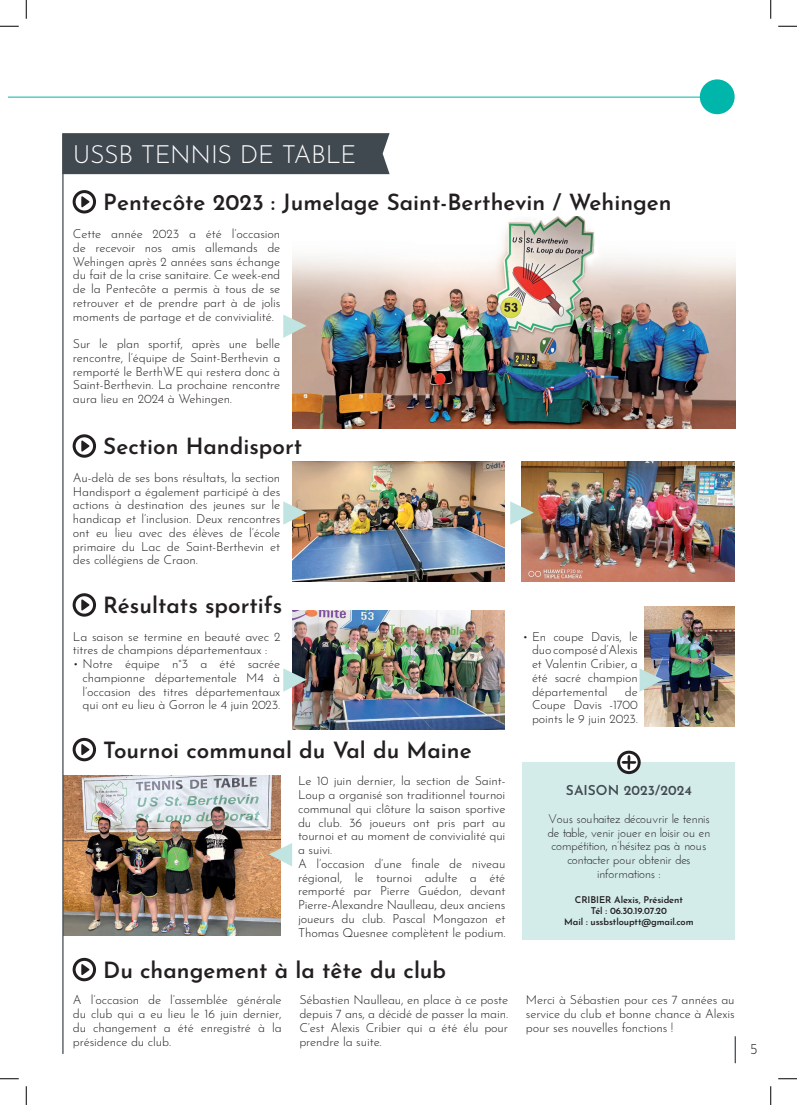
<style>
.page{position:relative;width:797px;height:1105px;background:#fff}
.page>*{position:absolute;margin:0;border:0;box-sizing:border-box;transform-origin:0 0}
.t1{font:300 25px "Josefin Sans";letter-spacing:-.015em;color:#fff}
.t2{font:600 22.5px "Josefin Sans";color:#231f20}
.t3{font:300 15px "Josefin Sans";color:#231f20}
.t4{font:600 13.75px "Josefin Sans";color:#414950}
.t5{font:300 12.5px/13.8px "Josefin Sans";letter-spacing:-.01em;color:#231f20;text-align:justify}
.t6{font:12.5px/13.8px "Josefin Sans";letter-spacing:-.02em;color:#231f20;text-align:center}
.t7{font:600 9.38px/11.2px "Josefin Sans";letter-spacing:-.01em;color:#231f20;text-align:center}
</style>
<div class="page">
<hr style="left:734px;top:1036px;width:2px;height:27px;background:#414950">
<hr style="left:9px;top:97px;width:706px;height:1px;background:#00b5a9">
<div style="left:62px;top:133px;width:327px;height:41px;background:#414950"></div>
<div style="left:699px;top:79px;width:35px;height:35px;background:#00b5a9;border-radius:50%"></div>
<svg style="left:74px;top:192px;width:21px;height:20px"></svg>
<div style="left:73px;top:190px;width:23px;height:23px;border:3px solid #231f20;border-radius:50%"></div>
<svg style="left:81px;top:196px;width:9px;height:11px"></svg>
<svg style="left:74px;top:436px;width:21px;height:20px"></svg>
<div style="left:73px;top:434px;width:23px;height:24px;border:3px solid #231f20;border-radius:50%"></div>
<svg style="left:81px;top:440px;width:9px;height:12px"></svg>
<svg style="left:74px;top:595px;width:21px;height:20px"></svg>
<div style="left:73px;top:593px;width:23px;height:24px;border:3px solid #231f20;border-radius:50%"></div>
<svg style="left:81px;top:599px;width:9px;height:11px"></svg>
<svg style="left:74px;top:739px;width:21px;height:21px"></svg>
<div style="left:73px;top:738px;width:23px;height:23px;border:3px solid #231f20;border-radius:50%"></div>
<svg style="left:81px;top:744px;width:9px;height:11px"></svg>
<svg style="left:74px;top:959px;width:21px;height:21px"></svg>
<div style="left:73px;top:958px;width:23px;height:23px;border:3px solid #231f20;border-radius:50%"></div>
<svg style="left:81px;top:964px;width:9px;height:11px"></svg>
<div style="left:522px;top:762px;width:213px;height:177px;background:#d3ecea"></div>
<div style="left:617px;top:751px;width:23px;height:23px;border:3px solid #231f20;border-radius:50%"></div>
<svg style="left:621px;top:755px;width:15px;height:15px"></svg>
<img style="left:292px;top:217px;width:443px;height:211px">
<img style="left:292px;top:462px;width:213px;height:119px">
<img style="left:292px;top:610px;width:213px;height:120px">
<img style="left:64px;top:776px;width:216px;height:159px">
<img style="left:645px;top:607px;width:89px;height:119px">
<img style="left:522px;top:462px;width:212px;height:119px">
<svg style="left:283px;top:501px;width:24px;height:24px"></svg>
<svg style="left:283px;top:315px;width:24px;height:23px"></svg>
<svg style="left:283px;top:668px;width:24px;height:24px"></svg>
<svg style="left:269px;top:843px;width:23px;height:23px"></svg>
<svg style="left:639px;top:668px;width:24px;height:24px"></svg>
<svg style="left:510px;top:501px;width:23px;height:24px"></svg>
<hr style="left:62px;top:134px;width:2px;height:920px;background:#414950">
<svg style="left:0;top:25px;width:19px;height:2px"></svg>
<svg style="left:778px;top:25px;width:19px;height:2px"></svg>
<svg style="left:0;top:1078px;width:19px;height:1px"></svg>
<svg style="left:778px;top:1078px;width:19px;height:1px"></svg>
<svg style="left:25px;top:0;width:2px;height:19px"></svg>
<svg style="left:25px;top:1086px;width:2px;height:19px"></svg>
<svg style="left:770px;top:0;width:1px;height:19px"></svg>
<svg style="left:770px;top:1086px;width:1px;height:19px"></svg>
<h1 class="t1" style="left:73px;top:136px;width:285px">USSB TENNIS DE TABLE</h1>
<h2 class="t2" style="left:103px;top:185px;width:570px">Pentecôte 2023 : Jumelage Saint-Berthevin / Wehingen</h2>
<p class="t5" style="left:73px;top:226px;width:209px">Cette année 2023 a été l’occasion de recevoir nos amis allemands de Wehingen après 2 années sans échange du fait de la crise sanitaire. Ce week-end de la Pentecôte a permis à tous de se retrouver et de prendre part à de jolis moments de partage et de convivialité.</p>
<p class="t5" style="left:73px;top:336px;width:209px">Sur le plan sportif, après une belle rencontre, l’équipe de Saint-Berthevin a remporté le BerthWE qui restera donc à Saint-Berthevin. La prochaine rencontre aura lieu en 2024 à Wehingen.</p>
<h2 class="t2" style="left:103px;top:429px;width:200px">Section Handisport</h2>
<p class="t5" style="left:73px;top:469px;width:209px">Au-delà de ses bons résultats, la section Handisport a également participé à des actions à destination des jeunes sur le handicap et l’inclusion. Deux rencontres ont eu lieu avec des élèves de l’école primaire du Lac de Saint-Berthevin et des collégiens de Craon.</p>
<h2 class="t2" style="left:103px;top:588px;width:181px">Résultats sportifs</h2>
<p class="t5" style="left:73px;top:628px;width:209px">La saison se termine en beauté avec 2 titres de champions départementaux :</p>
<p class="t5" style="left:83px;top:656px;width:199px;text-indent:-10px">• Notre équipe n°3 a été sacrée championne départementale M4 à l’occasion des titres départementaux qui ont eu lieu à Gorron le 4 juin 2023.</p>
<h2 class="t2" style="left:103px;top:733px;width:370px">Tournoi communal du Val du Maine</h2>
<p class="t5" style="left:298px;top:773px;width:209px;text-align:left">Le 10 juin dernier, la section de Saint-Loup a organisé son traditionnel tournoi communal qui clôture la saison sportive du club. 36 joueurs ont pris part au tournoi et au moment de convivialité qui a suivi.<br>A l’occasion d’une finale de niveau régional, le tournoi adulte a été remporté par Pierre Guédon, devant Pierre-Alexandre Naulleau, deux anciens joueurs du club. Pascal Mongazon et Thomas Quesnee complètent le podium.</p>
<h2 class="t2" style="left:103px;top:953px;width:344px">Du changement à la tête du club</h2>
<p class="t5" style="left:532px;top:628px;width:107px;text-indent:-10px">• En coupe Davis, le duo composé d’Alexis et Valentin Cribier, a été sacré champion départemental</p>
<p class="t5" style="left:532px;top:683px;width:107px;text-indent:93px">de Coupe Davis -1700 points le 9 juin 2023.</p>
<p class="t4" style="left:566px;top:780px;width:127px">SAISON 2023/2024</p>
<p class="t6" style="left:547px;top:811px;width:164px">Vous souhaitez découvrir le tennis de table, venir jouer en loisir ou en compétition, n’hésitez pas à nous contacter pour obtenir des informations :</p>
<p class="t7" style="left:564px;top:893px;width:131px">CRIBIER Alexis, Président<br>Tél : 06.30.19.07.20<br>Mail : ussbstlouptt@gmail.com</p>
<p class="t5" style="left:73px;top:992px;width:210px">A l’occasion de l’assemblée générale du club qui a eu lieu le 16 juin dernier, du changement a été enregistré à la présidence du club.</p>
<p class="t5" style="left:299px;top:992px;width:210px">Sébastien Naulleau, en place à ce poste depuis 7 ans, a décidé de passer la main.<br>C’est Alexis Cribier qui a été élu pour prendre la suite.</p>
<p class="t5" style="left:526px;top:992px;width:210px">Merci à Sébastien pour ces 7 années au service du club et bonne chance à Alexis pour ses nouvelles fonctions !</p>
<p class="t3" style="left:750px;top:1037px;width:9px">5</p>
</div>
